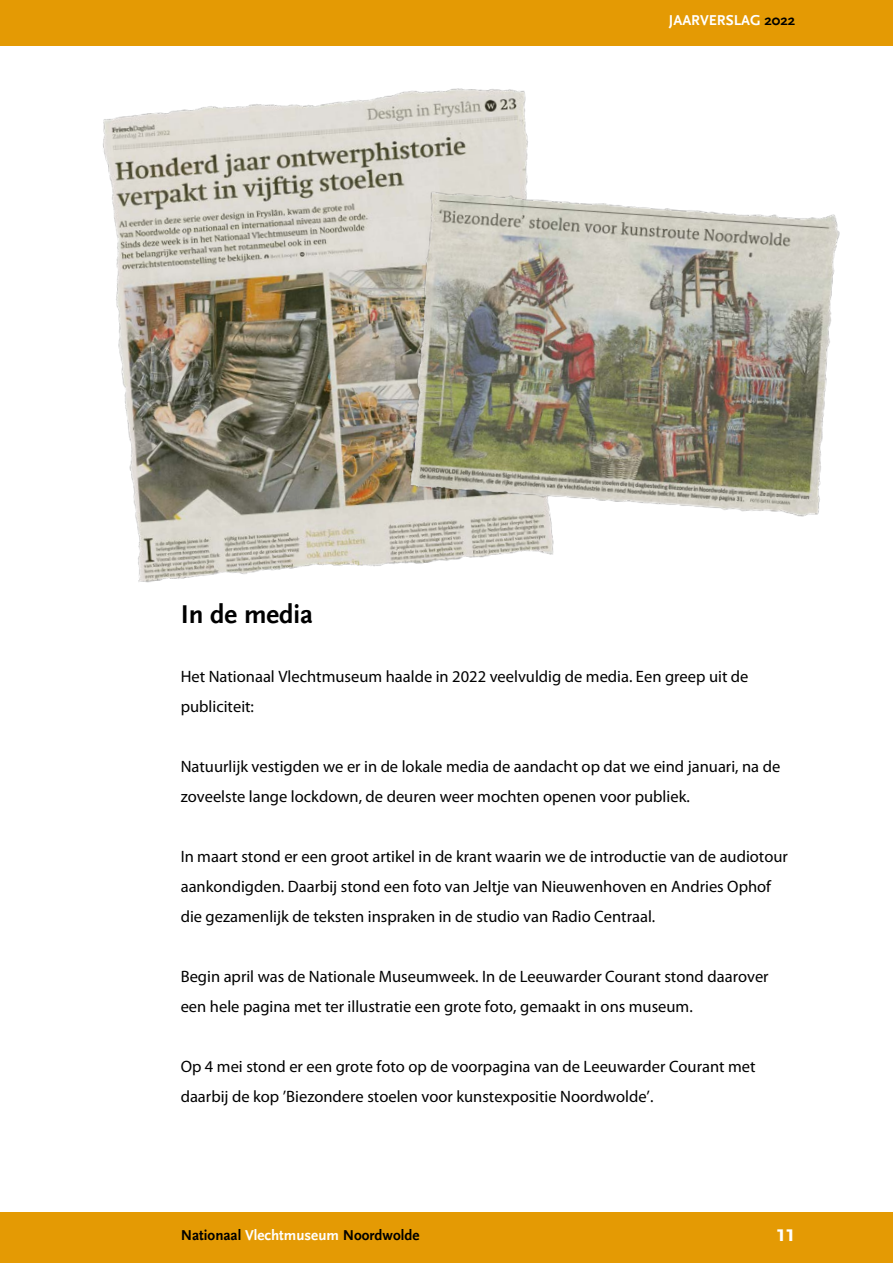
<style>
.page{position:relative;width:893px;height:1263px;background:#fff}
.page>*{position:absolute;margin:0;border:0;box-sizing:border-box;transform-origin:0 0}
.t1{font:700 27px "Scala Sans";color:#000}
.t2{font:700 24px "Scala Sans";color:#fff}
.t3{font:16.5px/30px "Myriad Pro";color:#000}
.t4{font:700 15px "Scala Sans";color:#000}
.t5{font:700 15px "Scala Sans";color:#fff}
.s1{color:#000}
.s2{color:#fff}
</style>
<div class="page">
<div style="left:0;top:1212px;width:893px;height:51px;background:#e49a04"></div>
<div style="left:0;top:0;width:893px;height:46px;background:#e49a04"></div>
<img style="left:103px;top:88px;width:451px;height:495px">
<img style="left:405px;top:182px;width:435px;height:342px">
<h1 class="t1" style="left:181px;top:600px;width:134px">In de media</h1>
<p class="t5" style="left:669px;top:12px;width:128px">JAARVERSLAG <span class="s1">2022</span></p>
<p class="t3" style="left:181px;top:661px;width:569px">Het Nationaal Vlechtmuseum haalde in 2022 veelvuldig de media. Een greep uit de publiciteit:</p>
<p class="t3" style="left:181px;top:751px;width:601px">Natuurlijk vestigden we er in de lokale media de aandacht op dat we eind januari, na de zoveelste lange lockdown, de deuren weer mochten openen voor publiek.</p>
<p class="t3" style="left:181px;top:841px;width:609px">In maart stond er een groot artikel in de krant waarin we de introductie van de audiotour aankondigden. Daarbij stond een foto van Jeltje van Nieuwenhoven en Andries Ophof die gezamenlijk de teksten inspraken in de studio van Radio Centraal.</p>
<p class="t3" style="left:181px;top:961px;width:589px">Begin april was de Nationale Museumweek. In de Leeuwarder Courant stond daarover een hele pagina met ter illustratie een grote foto, gemaakt in ons museum.</p>
<p class="t3" style="left:181px;top:1051px;width:576px">Op 4 mei stond er een grote foto op de voorpagina van de Leeuwarder Courant met daarbij de kop ’Biezondere stoelen voor kunstexpositie Noordwolde’.</p>
<p class="t4" style="left:181px;top:1227px;width:240px">Nationaal <span class="s2">Vlechtmuseum</span> Noordwolde</p>
<h2 class="t2" style="left:776px;top:1220px;width:20px">11</h2>
</div>
